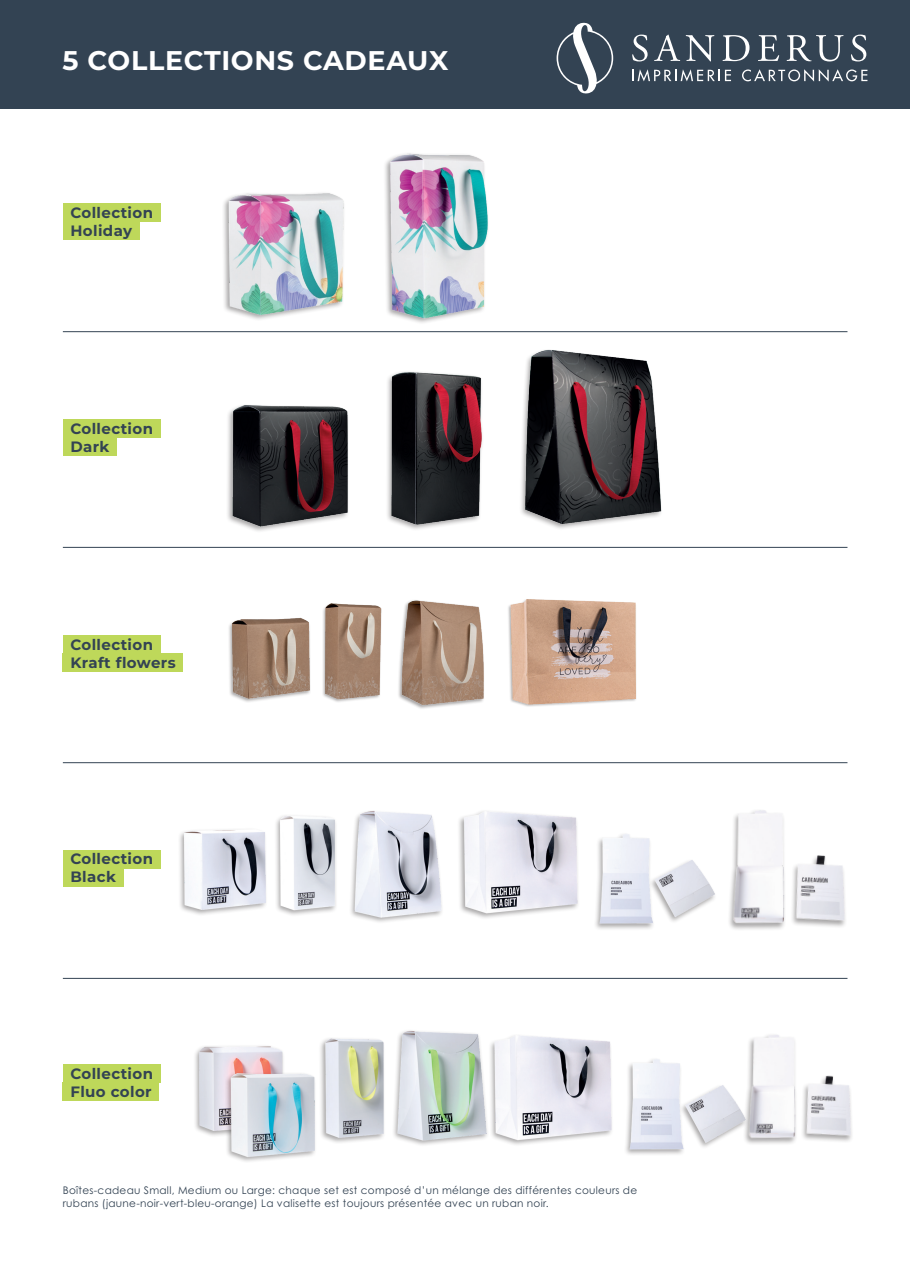
<style>
.page{position:relative;width:910px;height:1280px;background:#fff}
.page>*{position:absolute;margin:0;border:0;box-sizing:border-box;transform-origin:0 0}
.t1{font:700 27px "Montserrat";letter-spacing:.025em;color:#fff}
.t2{font:700 15px/18px "Montserrat";letter-spacing:.025em;color:#334353}
.t3{font:10.5px/12.6px "Century Gothic Pro";letter-spacing:.025em;color:#334353}
</style>
<div class="page">
<div style="left:0;top:0;width:910px;height:108px;background:#334353"></div>
<hr style="left:63px;top:331px;width:784px;height:1px;background:#334353">
<hr style="left:63px;top:547px;width:784px;height:1px;background:#334353">
<hr style="left:63px;top:762px;width:784px;height:1px;background:#334353">
<hr style="left:63px;top:978px;width:784px;height:1px;background:#334353">
<img style="left:734px;top:810px;width:51px;height:118px">
<img style="left:792px;top:855px;width:54px;height:72px">
<img style="left:595px;top:829px;width:147px;height:101px">
<img style="left:461px;top:811px;width:145px;height:108px">
<img style="left:179px;top:830px;width:59px;height:85px">
<img style="left:238px;top:815px;width:98px;height:100px">
<img style="left:351px;top:811px;width:110px;height:111px">
<img style="left:749px;top:1035px;width:47px;height:107px">
<img style="left:802px;top:1075px;width:50px;height:67px">
<img style="left:626px;top:1054px;width:147px;height:101px">
<img style="left:503px;top:1035px;width:138px;height:111px">
<img style="left:195px;top:1046px;width:120px;height:116px">
<img style="left:312px;top:1038px;width:72px;height:105px">
<img style="left:393px;top:1030px;width:110px;height:115px">
<img style="left:382px;top:153px;width:120px;height:180px">
<img style="left:200px;top:108px;width:148px;height:212px">
<img style="left:217px;top:331px;width:165px;height:200px">
<img style="left:372px;top:337px;width:136px;height:211px">
<img style="left:508px;top:331px;width:196px;height:217px">
<img style="left:229px;top:617px;width:82px;height:85px">
<img style="left:323px;top:603px;width:59px;height:99px">
<img style="left:398px;top:600px;width:86px;height:109px">
<img style="left:508px;top:599px;width:128px;height:108px">
<div style="left:63px;top:204px;width:97px;height:18px;background:#bed85a"></div>
<div style="left:63px;top:222px;width:76px;height:18px;background:#bed85a"></div>
<div style="left:63px;top:419px;width:97px;height:19px;background:#bed85a"></div>
<div style="left:63px;top:437px;width:54px;height:19px;background:#bed85a"></div>
<div style="left:63px;top:635px;width:97px;height:18px;background:#bed85a"></div>
<div style="left:63px;top:653px;width:120px;height:18px;background:#bed85a"></div>
<div style="left:63px;top:850px;width:97px;height:18px;background:#bed85a"></div>
<div style="left:63px;top:868px;width:60px;height:18px;background:#bed85a"></div>
<div style="left:63px;top:1064px;width:97px;height:19px;background:#bed85a"></div>
<div style="left:63px;top:1082px;width:96px;height:19px;background:#bed85a"></div>
<svg style="left:557px;top:22px;width:56px;height:72px"></svg>
<svg style="left:632px;top:35px;width:16px;height:26px"></svg>
<svg style="left:654px;top:35px;width:26px;height:26px"></svg>
<svg style="left:686px;top:35px;width:28px;height:26px"></svg>
<svg style="left:722px;top:35px;width:27px;height:26px"></svg>
<svg style="left:758px;top:35px;width:21px;height:26px"></svg>
<svg style="left:787px;top:35px;width:56px;height:26px"></svg>
<svg style="left:851px;top:35px;width:15px;height:26px"></svg>
<svg style="left:632px;top:69px;width:99px;height:12px"></svg>
<svg style="left:742px;top:69px;width:125px;height:13px"></svg>
<h1 class="t1" style="left:63px;top:41px;width:387px">5 COLLECTIONS CADEAUX</h1>
<h2 class="t2" style="left:70px;top:203px;width:84px">Collection<br>Holiday</h2>
<h2 class="t2" style="left:70px;top:419px;width:84px">Collection<br>Dark</h2>
<h2 class="t2" style="left:70px;top:635px;width:107px">Collection<br>Kraft flowers</h2>
<h2 class="t2" style="left:70px;top:849px;width:84px">Collection<br>Black</h2>
<h2 class="t2" style="left:70px;top:1064px;width:84px">Collection<br>Fluo color</h2>
<p class="t3" style="left:63px;top:1184px;width:576px">Boîtes-cadeau Small, Medium ou Large: chaque set est composé d’un mélange des différentes couleurs de rubans (jaune-noir-vert-bleu-orange) La valisette est toujours présentée avec un ruban noir.</p>
</div>
